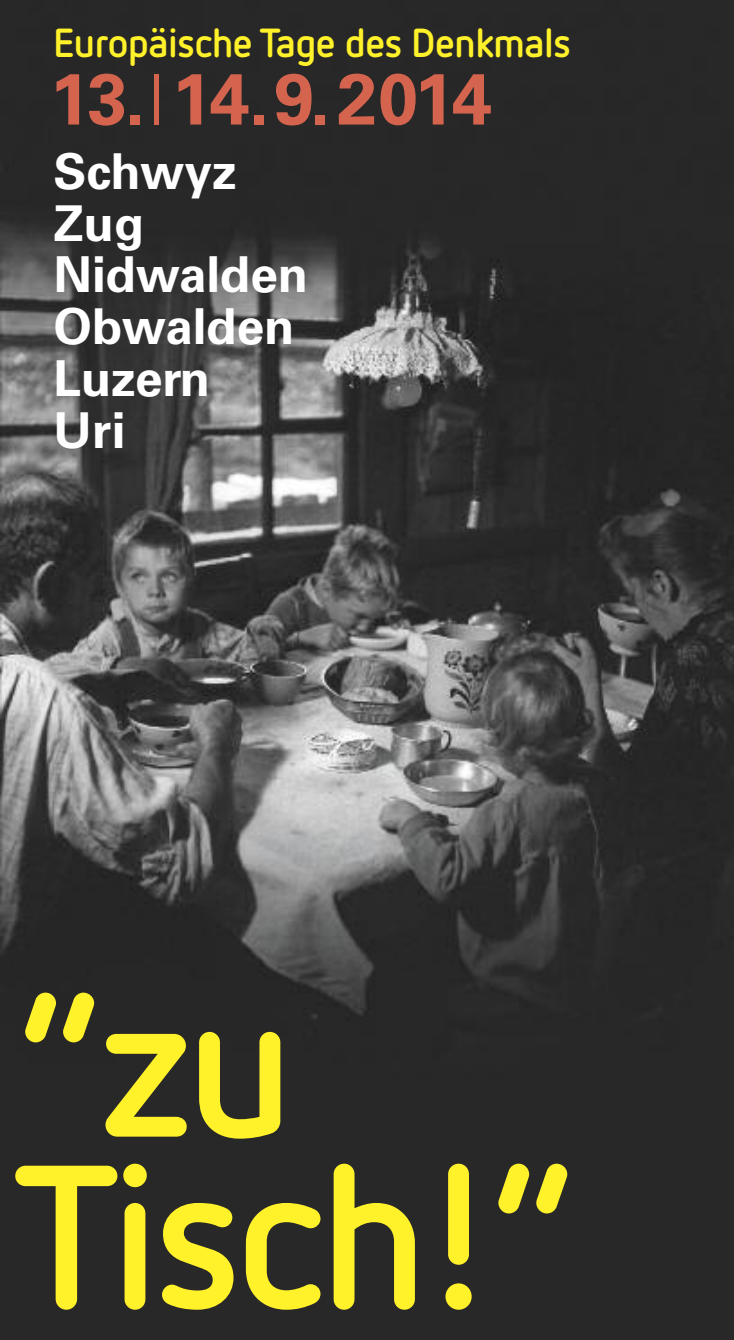
<style>
.page{position:relative;width:734px;height:1340px;background:#fff}
.page>*{position:absolute;margin:0;border:0;box-sizing:border-box;transform-origin:0 0}
.t1{font:700 202.5px/171px "Netto OT";letter-spacing:-.025em;color:#fff12a}
.t2{font:700 72px "Univers LT";letter-spacing:-.03em;color:#d5644f}
.t3{font:700 49.5px/51.8px "Univers LT";color:#fff}
.t4{font:700 40.5px "Netto OT";letter-spacing:-.01em;color:#fff12a}
</style>
<div class="page">
<img style="left:0;top:0;width:733px;height:1339px">
<p class="t4" style="left:53px;top:29px;width:519px">Europäische Tage des Denkmals</p>
<h2 class="t2" style="left:50px;top:73px;width:444px">13.<sup>|</sup>14.9.2014</h2>
<p class="t3" style="left:54px;top:150px;width:256px">Schwyz<br>Zug<br>Nidwalden<br>Obwalden<br>Luzern<br>Uri</p>
<h1 class="t1" style="left:14px;top:1002px;width:564px">“zu<br>Tisch!”</h1>
</div>
